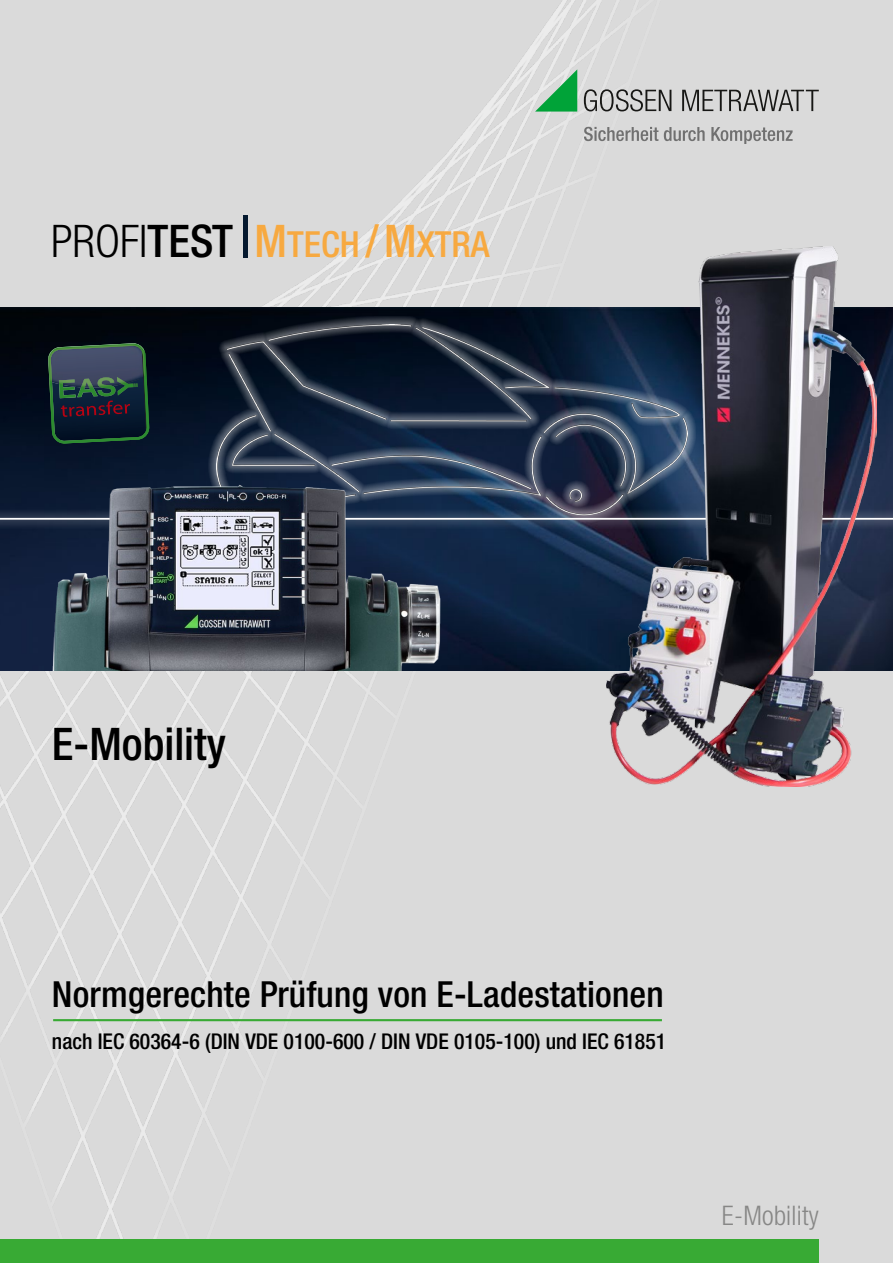
<style>
.page{position:relative;width:893px;height:1263px;background:#fff}
.page>*{position:absolute;margin:0;border:0;box-sizing:border-box;transform-origin:0 0}
.t1{font:500 condensed 45px "Helvetica Neue LTW1 G";color:#000}
.t2{font:500 condensed 36px "Helvetica Neue LTW1 G";letter-spacing:.005em;color:#000}
.t3{font:500 condensed 36px "Helvetica Neue LTW1 G";color:#f7a940}
.t4{font:300 condensed 27px "Helvetica Neue LTW1 G";letter-spacing:.01em;color:#878786}
.t5{font:500 condensed 21.75px "Helvetica Neue LTW1 G";color:#000}
.s1{font-weight:300;font-size:45px;color:#000}
.s2{font-size:45px;color:#000}
.s3{font-size:45px}
</style>
<div class="page">
<div style="left:702px;top:0;width:191px;height:1263px;background:#dadada"></div>
<div style="left:0;top:0;width:702px;height:1239px;background:#dadada"></div>
<svg style="left:584px;top:89px;width:87px;height:22px;background:#a1a1a0"></svg>
<svg style="left:682px;top:90px;width:137px;height:21px;background:#a2a2a2"></svg>
<svg style="left:584px;top:127px;width:74px;height:14px"></svg>
<svg style="left:664px;top:127px;width:41px;height:14px"></svg>
<svg style="left:711px;top:127px;width:82px;height:16px"></svg>
<svg style="left:535px;top:69px;width:42px;height:43px;background:#71c18d"></svg>
<div style="left:0;top:1239px;width:819px;height:24px;background:#38aa34"></div>
<img style="left:0;top:308px;width:893px;height:362px">
<div style="left:208px;top:316px;width:488px;height:207px;background:#fff;opacity:.75"></div>
<div style="left:216px;top:325px;width:472px;height:192px;background:#000;opacity:.75"></div>
<div style="left:0;top:508px;width:893px;height:21px;background:#fff;opacity:.75"></div>
<div style="left:0;top:517px;width:893px;height:5px;background:#000;opacity:.75"></div>
<img style="left:606px;top:247px;width:270px;height:540px">
<svg style="left:48px;top:343px;width:102px;height:101px;background:#263a40"></svg>
<hr style="left:244px;top:215px;width:4px;height:43px;background:#05192f">
<hr style="left:53px;top:1019px;width:609px;height:2px;background:#38aa34">
<img style="left:52px;top:485px;width:389px;height:186px">
<h2 class="t3" style="left:51px;top:223px;width:440px"><span class="s1">PROFI</span><span class="s2">test</span> <span class="s3">M</span>TECH <span class="s3">/M</span>XTRA</h2>
<h1 class="t1" style="left:52px;top:717px;width:176px">E-Mobility</h1>
<h2 class="t2" style="left:52px;top:972px;width:613px">Normgerechte Prüfung von E-Ladestationen</h2>
<p class="t5" style="left:52px;top:1028px;width:616px">nach IEC 60364-6 (DIN VDE 0100-600 / DIN VDE 0105-100) und IEC 61851</p>
<p class="t4" style="left:722px;top:1199px;width:98px">E-MOBILITY</p>
</div>
